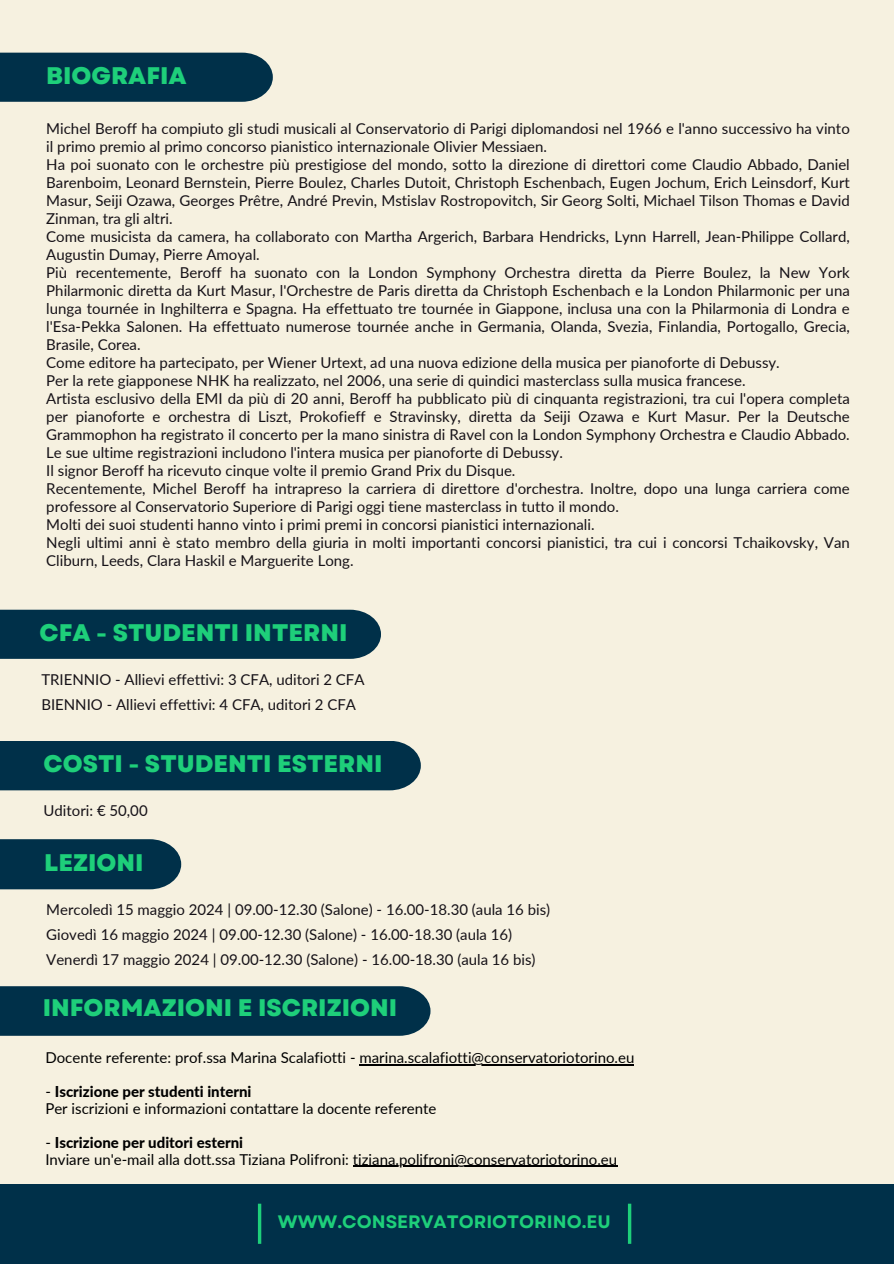
<style>
.page{position:relative;width:894px;height:1264px;background:#fff}
.page>*{position:absolute;margin:0;border:0;box-sizing:border-box;transform-origin:0 0}
.t1{font:800 24px "Garet";color:#1ecf7a}
.t2{font:700 18px "Garet";color:#1ecf7a}
.t3{font:15px/18px "Lato";color:#151117}
.t4{font:15px/16.8px "Lato";color:#000}
.s1{font-weight:800}
</style>
<div class="page">
<div style="left:0;top:0;width:893px;height:1263px;background:#f6f1e0"></div>
<div style="left:0;top:1184px;width:893px;height:79px;background:#003049"></div>
<hr style="left:258px;top:1203px;width:3px;height:40px;background:#1ecf7a">
<svg style="left:627px;top:1203px;width:4px;height:40px"></svg>
<div style="left:0;top:839px;width:181px;height:50px;background:#003049"></div>
<div style="left:0;top:53px;width:273px;height:49px;background:#003049"></div>
<div style="left:0;top:986px;width:430px;height:49px;background:#003049"></div>
<hr style="left:359px;top:1064px;width:275px;height:1px;background:#000">
<hr style="left:353px;top:1165px;width:264px;height:1px;background:#000">
<div style="left:0;top:609px;width:381px;height:50px;background:#003049"></div>
<div style="left:0;top:741px;width:421px;height:49px;background:#003049"></div>
<h1 class="t1" style="left:46px;top:58px;width:142px">BIOGRAFIA</h1>
<p class="t3" style="left:46px;top:119px;width:804px">Michel Beroff ha compiuto gli studi musicali al Conservatorio di Parigi diplomandosi nel 1966 e l'anno successivo ha vinto il primo premio al primo concorso pianistico internazionale Olivier Messiaen.<br>Ha poi suonato con le orchestre più prestigiose del mondo, sotto la direzione di direttori come Claudio Abbado, Daniel Barenboim, Leonard Bernstein, Pierre Boulez, Charles Dutoit, Christoph Eschenbach, Eugen Jochum, Erich Leinsdorf, Kurt Masur, Seiji Ozawa, Georges Prêtre, André Previn, Mstislav Rostropovitch, Sir Georg Solti, Michael Tilson Thomas e David Zinman, tra gli altri.<br>Come musicista da camera, ha collaborato con Martha Argerich, Barbara Hendricks, Lynn Harrell, Jean-Philippe Collard, Augustin Dumay, Pierre Amoyal.<br>Più recentemente, Beroff ha suonato con la London Symphony Orchestra diretta da Pierre Boulez, la New York Philarmonic diretta da Kurt Masur, l'Orchestre de Paris diretta da Christoph Eschenbach e la London Philarmonic per una lunga tournée in Inghilterra e Spagna. Ha effettuato tre tournée in Giappone, inclusa una con la Philarmonia di Londra e l'Esa-Pekka Salonen. Ha effettuato numerose tournée anche in Germania, Olanda, Svezia, Finlandia, Portogallo, Grecia, Brasile, Corea.<br>Come editore ha partecipato, per Wiener Urtext, ad una nuova edizione della musica per pianoforte di Debussy.<br>Per la rete giapponese NHK ha realizzato, nel 2006, una serie di quindici masterclass sulla musica francese.<br>Artista esclusivo della EMI da più di 20 anni, Beroff ha pubblicato più di cinquanta registrazioni, tra cui l'opera completa per pianoforte e orchestra di Liszt, Prokofieff e Stravinsky, diretta da Seiji Ozawa e Kurt Masur. Per la Deutsche Grammophon ha registrato il concerto per la mano sinistra di Ravel con la London Symphony Orchestra e Claudio Abbado.<br>Le sue ultime registrazioni includono l'intera musica per pianoforte di Debussy.<br>Il signor Beroff ha ricevuto cinque volte il premio Grand Prix du Disque.<br>Recentemente, Michel Beroff ha intrapreso la carriera di direttore d'orchestra. Inoltre, dopo una lunga carriera come professore al Conservatorio Superiore di Parigi oggi tiene masterclass in tutto il mondo.<br>Molti dei suoi studenti hanno vinto i primi premi in concorsi pianistici internazionali.<br>Negli ultimi anni è stato membro della giuria in molti importanti concorsi pianistici, tra cui i concorsi Tchaikovsky, Van Cliburn, Leeds, Clara Haskil e Marguerite Long.</p>
<h1 class="t1" style="left:39px;top:615px;width:309px">CFA - STUDENTI INTERNI</h1>
<p class="t3" style="left:41px;top:666px;width:324px;line-height:24.8px">TRIENNIO - Allievi effettivi: 3 CFA, uditori 2 CFA<br>BIENNIO - Allievi effettivi: 4 CFA, uditori 2 CFA</p>
<h1 class="t1" style="left:44px;top:746px;width:340px">COSTI - STUDENTI ESTERNI</h1>
<p class="t3" style="left:44px;top:801px;width:106px">Uditori: € 50,00</p>
<h1 class="t1" style="left:44px;top:845px;width:101px">LEZIONI</h1>
<p class="t3" style="left:46px;top:897px;width:505px;line-height:24.8px">Mercoledì 15 maggio 2024 | 09.00-12.30 (Salone) - 16.00-18.30 (aula 16 bis)<br>Giovedì 16 maggio 2024 | 09.00-12.30 (Salone) - 16.00-18.30 (aula 16)<br>Venerdì 17 maggio 2024 | 09.00-12.30 (Salone) - 16.00-18.30 (aula 16 bis)</p>
<h1 class="t1" style="left:43px;top:990px;width:356px">INFORMAZIONI E ISCRIZIONI</h1>
<p class="t4" style="left:45px;top:1049px;width:590px">Docente referente: prof.ssa Marina Scalafiotti - marina.scalafiotti@conservatoriotorino.eu</p>
<p class="t4" style="left:45px;top:1083px;width:392px">- <span class="s1">Iscrizione per studenti interni<br></span>Per iscrizioni e informazioni contattare la docente referente</p>
<p class="t4" style="left:45px;top:1133px;width:573px">- <span class="s1">Iscrizione per uditori esterni<br></span>Inviare un'e-mail alla dott.ssa Tiziana Polifroni: tiziana.polifroni@conservatoriotorino.eu</p>
<p class="t2" style="left:278px;top:1208px;width:334px">WWW.CONSERVATORIOTORINO.EU</p>
</div>
